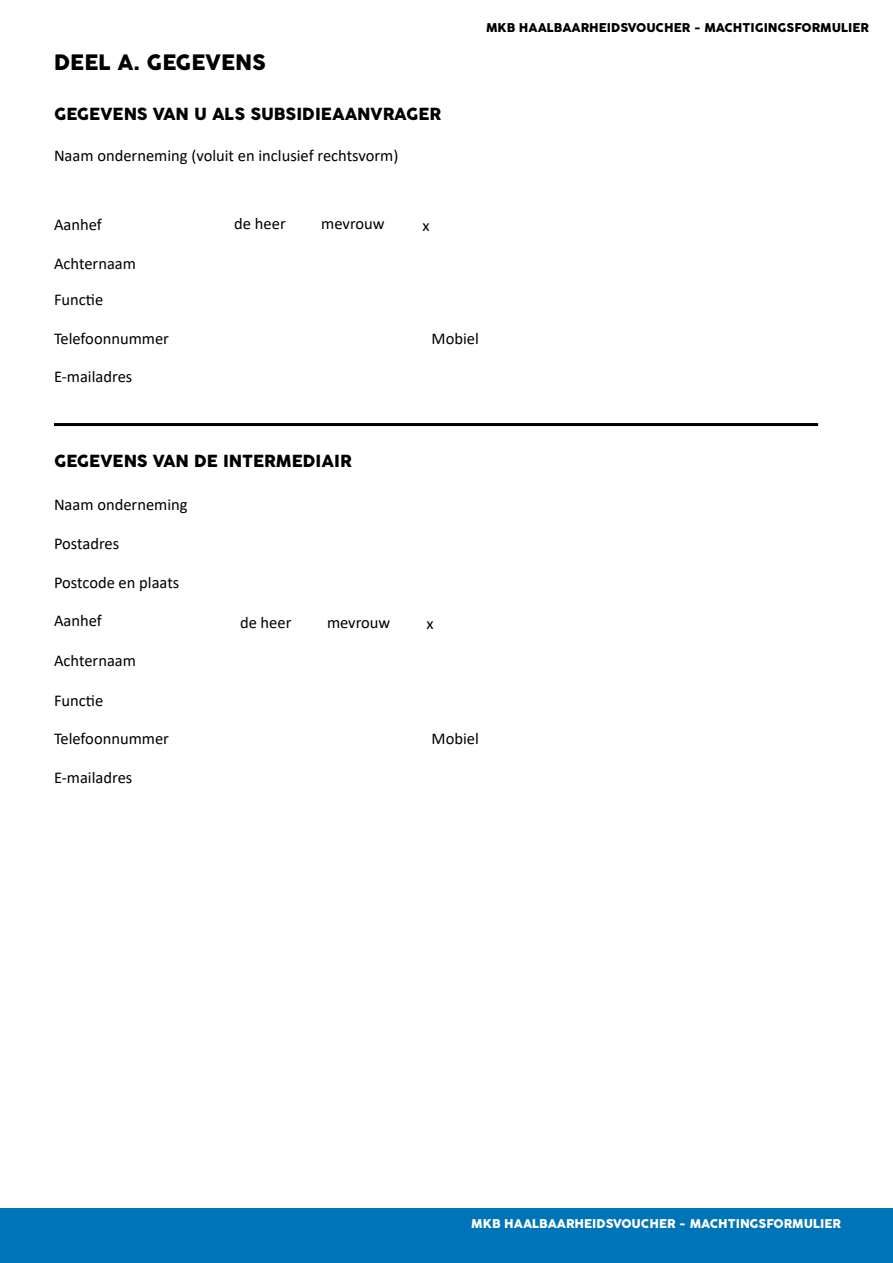
<style>
.page{position:relative;width:893px;height:1263px;background:#fff}
.page>*{position:absolute;margin:0;border:0;box-sizing:border-box;transform-origin:0 0}
.t1{font:21px "Cocogoose Pro";color:#000}
.t2{font:16.5px/35.5px "Calibri";color:#000}
.t3{font:16.5px "Cocogoose Pro";color:#000}
.t4{font:12px "Cocogoose Pro";color:#000}
.t5{font:12px "Cocogoose Pro";color:#fff}
</style>
<div class="page">
<div style="left:0;top:1209px;width:893px;height:54px;background:#0074b8"></div>
<hr style="left:54px;top:423px;width:764px;height:3px;background:#000">
<p class="t1" style="left:54px;top:49px;width:213px">DEEL A. GEGEVENS</p>
<p class="t3" style="left:54px;top:103px;width:389px">GEGEVENS VAN U ALS SUBSIDIEAANVRAGER</p>
<p class="t2" style="left:54px;top:137px;width:346px">Naam onderneming (voluit en inclusief rechtsvorm)</p>
<p class="t4" style="left:486px;top:19px;width:384px">MKB HAALBAARHEIDSVOUCHER - MACHTIGINGSFORMULIER</p>
<p class="t2" style="left:54px;top:206px;width:49px">Aanhef</p>
<p class="t2" style="left:234px;top:206px;width:53px">de heer</p>
<p class="t2" style="left:321px;top:205px;width:65px">mevrouw</p>
<p class="t2" style="left:54px;top:246px;width:84px">Achternaam<br>Functie</p>
<p class="t2" style="left:54px;top:320px;width:117px">Telefoonnummer</p>
<p class="t2" style="left:432px;top:320px;width:49px">Mobiel</p>
<p class="t2" style="left:54px;top:358px;width:80px">E-mailadres</p>
<p class="t2" style="left:422px;top:207px;width:9px">x</p>
<p class="t3" style="left:54px;top:450px;width:299px">GEGEVENS VAN DE INTERMEDIAIR</p>
<p class="t2" style="left:54px;top:486px;width:135px">Naam onderneming</p>
<p class="t2" style="left:54px;top:525px;width:67px">Postadres</p>
<p class="t2" style="left:54px;top:564px;width:127px">Postcode en plaats</p>
<p class="t2" style="left:54px;top:602px;width:49px">Aanhef</p>
<p class="t2" style="left:240px;top:604px;width:53px">de heer</p>
<p class="t2" style="left:327px;top:604px;width:65px">mevrouw</p>
<p class="t2" style="left:54px;top:642px;width:84px">Achternaam</p>
<p class="t2" style="left:54px;top:682px;width:51px">Functie</p>
<p class="t2" style="left:54px;top:721px;width:117px">Telefoonnummer</p>
<p class="t2" style="left:432px;top:721px;width:49px">Mobiel</p>
<p class="t2" style="left:54px;top:759px;width:80px">E-mailadres</p>
<p class="t2" style="left:426px;top:605px;width:9px">x</p>
<p class="t5" style="left:471px;top:1216px;width:371px">MKB HAALBAARHEIDSVOUCHER - MACHTINGSFORMULIER</p>
</div>
